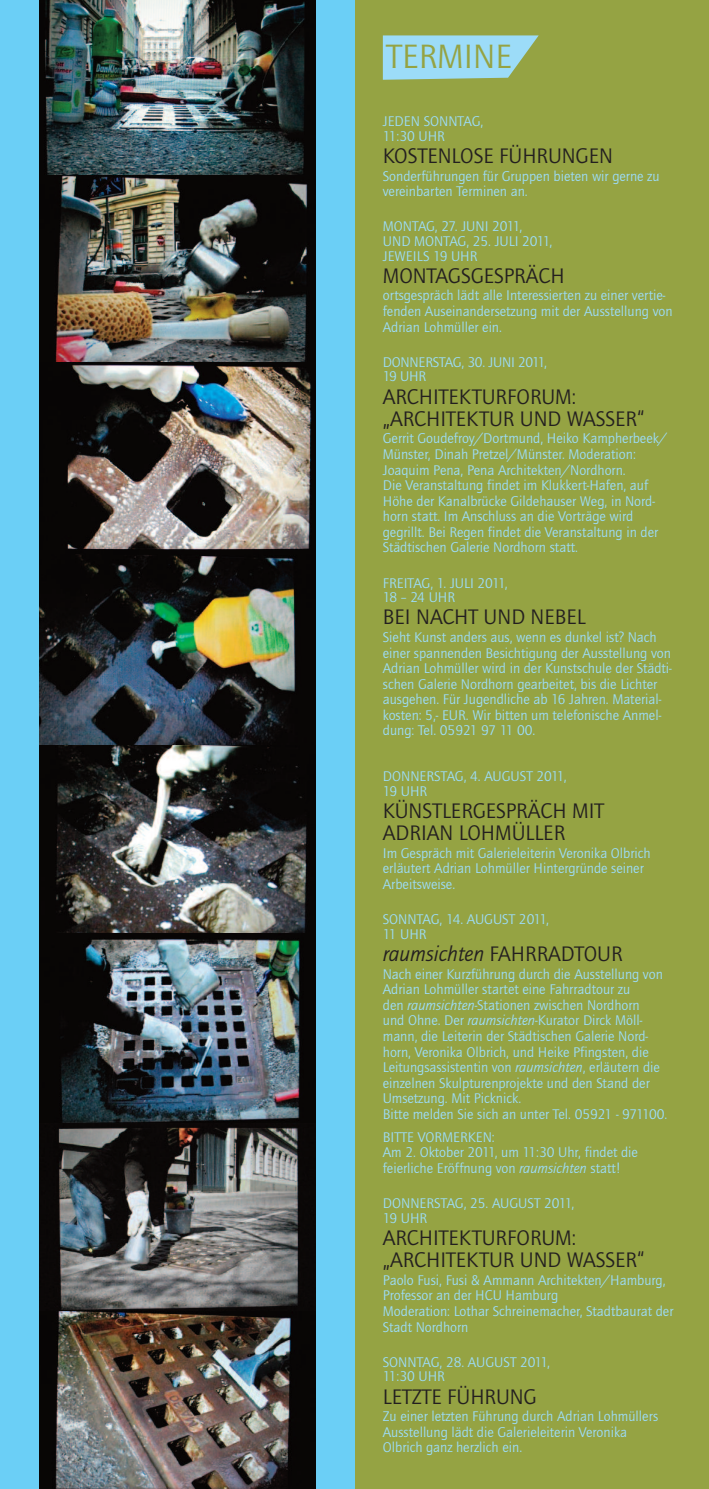
<style>
.page{position:relative;width:709px;height:1489px;background:#fff}
.page>*{position:absolute;margin:0;border:0;box-sizing:border-box;transform-origin:0 0}
.t1{font:35px "Quay Itc T";color:#95a343}
.t2{font:21.75px/22.2px "Quay Itc T";color:#231f20}
.t3{font:italic 21.75px "Quay Itc T";color:#231f20}
.t4{font:14.5px/15.5px "Quay Itc T";color:#9cdcf8}
.s1{font-style:normal}
.s2{font-style:italic}
</style>
<div class="page">
<div style="left:354px;top:0;width:355px;height:1488px;background:#95a343"></div>
<svg style="left:383px;top:35px;width:155px;height:45px"></svg>
<img style="left:39px;top:0;width:276px;height:175px">
<img style="left:39px;top:175px;width:276px;height:187px">
<img style="left:39px;top:362px;width:276px;height:188px">
<img style="left:39px;top:744px;width:276px;height:189px">
<img style="left:39px;top:933px;width:276px;height:190px">
<img style="left:39px;top:1123px;width:276px;height:188px">
<img style="left:39px;top:1311px;width:276px;height:177px">
<img style="left:39px;top:550px;width:276px;height:194px">
<div style="left:0;top:0;width:39px;height:1488px;background:#6bcff6"></div>
<div style="left:315px;top:0;width:39px;height:1488px;background:#6bcff6"></div>
<h1 class="t1" style="left:386px;top:35px;width:127px">TERMINE</h1>
<p class="t4" style="left:383px;top:114px;width:102px;line-height:14.5px">JEDEN SONNTAG,<br>11:30 UHR</p>
<h2 class="t2" style="left:383px;top:144px;width:232px">KOSTENLOSE FÜHRUNGEN</h2>
<p class="t4" style="left:383px;top:168px;width:278px">Sonderführungen für Gruppen bieten wir gerne zu vereinbarten Terminen an.</p>
<p class="t4" style="left:383px;top:219px;width:171px;line-height:14.5px">MONTAG, 27. JUNI 2011,<br>UND MONTAG, 25. JULI 2011,<br>JEWEILS 19 UHR</p>
<h2 class="t2" style="left:383px;top:264px;width:183px">MONTAGSGESPRÄCH</h2>
<p class="t4" style="left:383px;top:287px;width:291px">ortsgespräch lädt alle Interessierten zu einer vertie&shy;fenden Auseinandersetzung mit der Ausstellung von<br>Adrian Lohmüller ein.</p>
<p class="t4" style="left:383px;top:354px;width:166px;line-height:14.5px">DONNERSTAG, 30. JUNI 2011,<br>19 UHR</p>
<h2 class="t2" style="left:383px;top:385px;width:263px">ARCHITEKTURFORUM: „ARCHITEKTUR UND WASSER“</h2>
<p class="t4" style="left:383px;top:430px;width:286px">Gerrit Goudefroy/Dortmund, Heiko Kampherbeek/ Münster, Dinah Pretzel/Münster. Moderation:<br>Joaquim Pena, Pena Architekten/Nordhorn.<br>Die Veranstaltung findet im Klukkert-Hafen, auf Höhe der Kanalbrücke Gildehauser Weg, in Nord&shy;horn statt. Im Anschluss an die Vorträge wird gegrillt. Bei Regen findet die Veranstaltung in der Städtischen Galerie Nordhorn statt.</p>
<p class="t4" style="left:383px;top:575px;width:126px;line-height:14.5px">FREITAG, 1. JULI 2011,<br>18 – 24 UHR</p>
<h2 class="t2" style="left:383px;top:605px;width:204px">BEI NACHT UND NEBEL</h2>
<p class="t4" style="left:383px;top:629px;width:290px">Sieht Kunst anders aus, wenn es dunkel ist? Nach einer spannenden Besichtigung der Ausstellung von Adrian Lohmüller wird in der Kunstschule der Städti&shy;schen Galerie Nordhorn gearbeitet, bis die Lichter ausgehen. Für Jugendliche ab 16 Jahren. Material&shy;kosten: 5,- EUR. Wir bitten um telefonische Anmel&shy;dung: Tel. 05921 97 11 00.</p>
<p class="t4" style="left:383px;top:769px;width:185px;line-height:14.5px">DONNERSTAG, 4. AUGUST 2011,<br>19 UHR</p>
<h2 class="t2" style="left:383px;top:799px;width:223px">KÜNSTLERGESPRÄCH MIT<br>ADRIAN LOHMÜLLER</h2>
<p class="t4" style="left:383px;top:845px;width:269px">Im Gespräch mit Galerieleiterin Veronika Olbrich erläutert Adrian Lohmüller Hintergründe seiner<br>Arbeitsweise.</p>
<p class="t4" style="left:383px;top:912px;width:168px;line-height:14.5px">SONNTAG, 14. AUGUST 2011,<br>11 UHR</p>
<h2 class="t3" style="left:383px;top:940px;width:241px">raumsichten <span class="s1">FAHRRADTOUR</span></h2>
<p class="t4" style="left:383px;top:965px;width:286px">Nach einer Kurzführung durch die Ausstellung von Adrian Lohmüller startet eine Fahrradtour zu<br>den <span class="s2">raumsichten</span>-Stationen zwischen Nordhorn<br>und Ohne. Der <span class="s2">raumsichten</span>-Kurator Dirck Möll&shy;mann, die Leiterin der Städtischen Galerie Nord&shy;horn, Veronika Olbrich, und Heike Pfingsten, die Leitungsassistentin von <span class="s2">raumsichten</span>, erläutern die einzelnen Skulpturenprojekte und den Stand der Umsetzung. Mit Picknick.<br>Bitte melden Sie sich an unter Tel. 05921 - 971100.</p>
<p class="t4" style="left:383px;top:1128px;width:257px">BITTE VORMERKEN:<br>Am 2. Oktober 2011, um 11:30 Uhr, findet die feierliche Eröffnung von <span class="s2">raumsichten</span> statt!</p>
<p class="t4" style="left:383px;top:1195px;width:193px;line-height:14.5px">DONNERSTAG, 25. AUGUST 2011,<br>19 UHR</p>
<h2 class="t2" style="left:383px;top:1226px;width:263px">ARCHITEKTURFORUM: „ARCHITEKTUR UND WASSER“</h2>
<p class="t4" style="left:383px;top:1271px;width:292px">Paolo Fusi, Fusi &amp; Ammann Architekten/Hamburg, Professor an der HCU Hamburg<br>Moderation: Lothar Schreinemacher, Stadtbaurat der Stadt Nordhorn</p>
<p class="t4" style="left:383px;top:1354px;width:169px;line-height:14.5px">SONNTAG, 28. AUGUST 2011,<br>11:30 UHR</p>
<h2 class="t2" style="left:383px;top:1384px;width:155px">LETZTE FÜHRUNG</h2>
<p class="t4" style="left:383px;top:1408px;width:277px">Zu einer letzten Führung durch Adrian Lohmüllers<br>Ausstellung lädt die Galerieleiterin Veronika<br>Olbrich ganz herzlich ein.</p>
</div>
